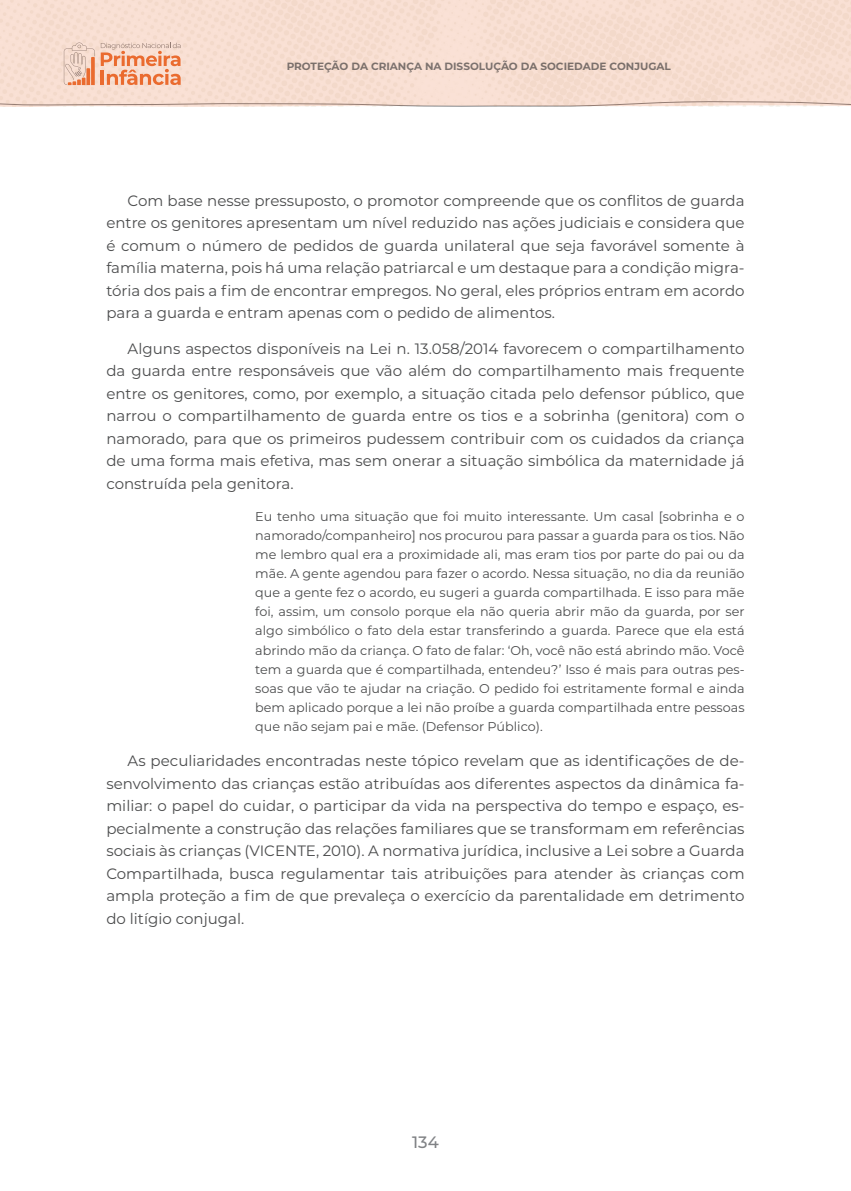
<style>
.page{position:relative;width:851px;height:1191px;background:#fff}
.page>*{position:absolute;margin:0;border:0;box-sizing:border-box;transform-origin:0 0}
.t1{font:500 16.5px "Montserrat";color:#808285}
.Texto{font:15px/22.5px "Montserrat";color:#4b4c4d;text-align:justify}
.Citação{font:12.75px/19.2px "Montserrat";color:#4b4c4d;text-align:justify}
.t2{font:700 10.5px "Montserrat";color:#808285}
</style>
<div class="page">
<svg style="left:0;top:0;width:850px;height:107px;background:#f5dbcd"></svg>
<p class="t2" style="left:286px;top:58px;width:386px">PROTEÇÃO DA CRIANÇA NA DISSOLUÇÃO DA SOCIEDADE CONJUGAL</p>
<p class="Texto" style="left:106px;top:189px;width:639px;text-indent:21px">Com base nesse pressuposto, o promotor compreende que os conflitos de guarda entre os genitores apresentam um nível reduzido nas ações judiciais e considera que é comum o número de pedidos de guarda unilateral que seja favorável somente à família materna, pois há uma relação patriarcal e um destaque para a condição migra&shy;tória dos pais a fim de encontrar empregos. No geral, eles próprios entram em acordo para a guarda e entram apenas com o pedido de alimentos.</p>
<p class="Texto" style="left:106px;top:337px;width:639px;text-indent:21px">Alguns aspectos disponíveis na Lei n. 13.058/2014 favorecem o compartilhamento da guarda entre responsáveis que vão além do compartilhamento mais frequente entre os genitores, como, por exemplo, a situação citada pelo defensor público, que narrou o compartilhamento de guarda entre os tios e a sobrinha (genitora) com o namorado, para que os primeiros pudessem contribuir com os cuidados da criança de uma forma mais efetiva, mas sem onerar a situação simbólica da maternidade já construída pela genitora.</p>
<p class="Citação" style="left:255px;top:506px;width:491px">Eu tenho uma situação que foi muito interessante. Um casal [sobrinha e o namorado/companheiro] nos procurou para passar a guarda para os tios. Não me lembro qual era a proximidade ali, mas eram tios por parte do pai ou da mãe. A gente agendou para fazer o acordo. Nessa situação, no dia da reunião que a gente fez o acordo, eu sugeri a guarda compartilhada. E isso para mãe foi, assim, um consolo porque ela não queria abrir mão da guarda, por ser algo simbólico o fato dela estar transferindo a guarda. Parece que ela está abrindo mão da criança. O fato de falar: ‘Oh, você não está abrindo mão. Você tem a guarda que é compartilhada, entendeu?’ Isso é mais para outras pes&shy;soas que vão te ajudar na criação. O pedido foi estritamente formal e ainda bem aplicado porque a lei não proíbe a guarda compartilhada entre pessoas que não sejam pai e mãe. (Defensor Público).</p>
<p class="Texto" style="left:106px;top:749px;width:639px;text-indent:21px">As peculiaridades encontradas neste tópico revelam que as identificações de de&shy;senvolvimento das crianças estão atribuídas aos diferentes aspectos da dinâmica fa&shy;miliar: o papel do cuidar, o participar da vida na perspectiva do tempo e espaço, es&shy;pecialmente a construção das relações familiares que se transformam em referências sociais às crianças (VICENTE, 2010). A normativa jurídica, inclusive a Lei sobre a Guarda Compartilhada, busca regulamentar tais atribuições para atender às crianças com ampla proteção a fim de que prevaleça o exercício da parentalidade em detrimento do litígio conjugal.</p>
<p class="t1" style="left:412px;top:1131px;width:28px">134</p>
</div>
